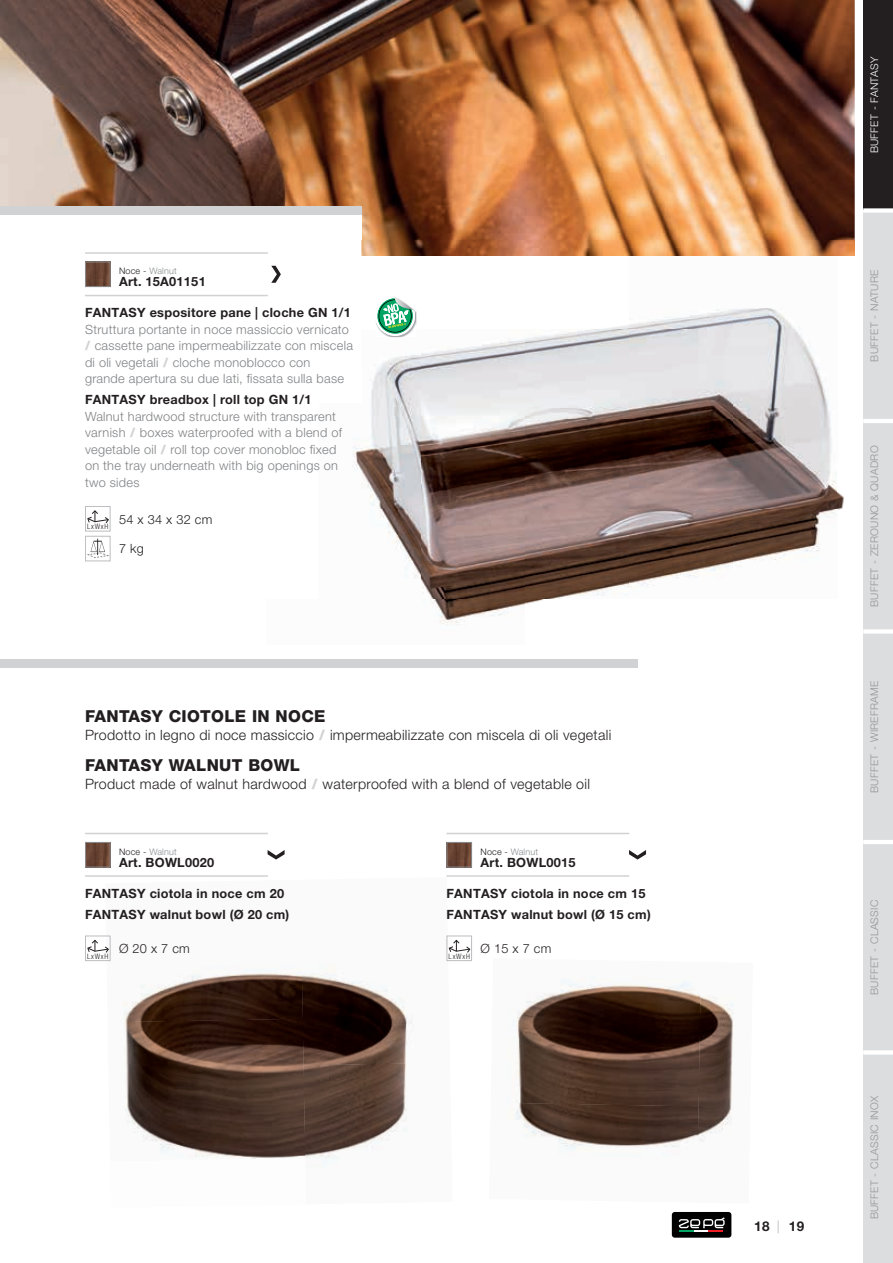
<style>
.page{position:relative;width:893px;height:1263px;background:#fff}
.page>*{position:absolute;margin:0;border:0;box-sizing:border-box;transform-origin:0 0}
.t1{font:800 16.5px "Helvetica Neue LT Std";letter-spacing:.02em;color:#231f20}
.t2{font:300 14.25px "Helvetica Neue LT Std";letter-spacing:.02em;color:#231f20}
.t3{font:700 13.5px "Helvetica Neue LT Std";color:#231f20}
.t4{font:300 12.75px/16.5px "Helvetica Neue LT Std";letter-spacing:.02em;color:#808285}
.t5{font:700 12.75px/20.7px "Helvetica Neue LT Std";letter-spacing:.02em;color:#231f20}
.t6{font:300 12.75px "Helvetica Neue LT Std";letter-spacing:.02em;color:#231f20}
.t7{font:300 10.5px "Helvetica Neue LT Std";letter-spacing:.03em;color:#939598}
.t8{font:300 10.5px "Helvetica Neue LT Std";letter-spacing:.03em;color:#fff}
.t9{font:300 9px "Helvetica Neue LT Std";letter-spacing:.02em;color:#8a8c8f}
.t10{font:300 condensed 7.5px "Helvetica Neue LT Std";letter-spacing:.11em;color:#231f20}
.s1{color:#231f20}
.s2{font-weight:800;color:#d1d2d4}
</style>
<div class="page">
<img style="left:0;top:0;width:855px;height:240px">
<div style="left:0;top:206px;width:361px;height:197px;background:#fff"></div>
<div style="left:0;top:206px;width:361px;height:9px;background:#d1d2d4"></div>
<img style="left:87px;top:263px;width:22px;height:22px">
<div style="left:85px;top:261px;width:26px;height:26px;border:1px solid #8a8c8f"></div>
<img style="left:361px;top:255px;width:476px;height:75px">
<img style="left:837px;top:255px;width:18px;height:255px">
<img style="left:353px;top:330px;width:484px;height:269px">
<img style="left:431px;top:599px;width:113px;height:26px">
<img style="left:361px;top:240px;width:494px;height:15px">
<img style="left:266px;top:265px;width:95px;height:138px">
<svg style="left:373px;top:296px;width:43px;height:42px"></svg>
<img style="left:388px;top:326px;width:16px;height:2px">
<img style="left:383px;top:303px;width:26px;height:23px">
<img style="left:393px;top:296px;width:21px;height:15px">
<div style="left:0;top:659px;width:638px;height:9px;background:#d1d2d4"></div>
<img style="left:448px;top:844px;width:22px;height:21px">
<div style="left:446px;top:842px;width:26px;height:25px;border:1px solid #8a8c8f"></div>
<img style="left:87px;top:844px;width:22px;height:21px">
<div style="left:85px;top:842px;width:26px;height:25px;border:1px solid #8a8c8f"></div>
<img style="left:513px;top:977px;width:184px;height:125px">
<img style="left:697px;top:993px;width:37px;height:149px">
<img style="left:508px;top:1102px;width:191px;height:54px">
<img style="left:106px;top:961px;width:194px;height:58px">
<img style="left:300px;top:961px;width:149px;height:101px">
<img style="left:124px;top:1019px;width:181px;height:139px">
<img style="left:303px;top:1062px;width:104px;height:104px">
<svg style="left:271px;top:266px;width:10px;height:17px"></svg>
<div style="left:85px;top:506px;width:26px;height:25px;border:1px solid #bcbdc0"></div>
<svg style="left:87px;top:510px;width:23px;height:14px"></svg>
<div style="left:85px;top:536px;width:26px;height:25px;border:1px solid #bcbdc0"></div>
<svg style="left:86px;top:539px;width:24px;height:19px"></svg>
<hr style="left:85px;top:295px;width:183px;height:1px;background:#d1d2d4">
<hr style="left:85px;top:252px;width:183px;height:2px;background:#d1d2d4">
<svg style="left:268px;top:850px;width:17px;height:9px"></svg>
<svg style="left:629px;top:850px;width:17px;height:9px"></svg>
<div style="left:85px;top:935px;width:26px;height:26px;border:1px solid #bcbdc0"></div>
<svg style="left:87px;top:939px;width:23px;height:14px"></svg>
<div style="left:446px;top:935px;width:26px;height:26px;border:1px solid #bcbdc0"></div>
<svg style="left:448px;top:939px;width:23px;height:14px"></svg>
<hr style="left:85px;top:875px;width:183px;height:2px;background:#d1d2d4">
<hr style="left:446px;top:875px;width:183px;height:2px;background:#d1d2d4">
<hr style="left:85px;top:833px;width:183px;height:1px;background:#d1d2d4">
<hr style="left:446px;top:833px;width:183px;height:1px;background:#d1d2d4">
<div style="left:863px;top:0;width:30px;height:210px;background:#231f20"></div>
<div style="left:863px;top:210px;width:30px;height:211px;background:#dcdddf"></div>
<div style="left:863px;top:421px;width:30px;height:210px;background:#dcdddf"></div>
<div style="left:863px;top:631px;width:30px;height:210px;background:#dcdddf"></div>
<div style="left:863px;top:841px;width:30px;height:211px;background:#dcdddf"></div>
<div style="left:863px;top:1052px;width:30px;height:211px;background:#dcdddf"></div>
<svg style="left:777px;top:1220px;width:2px;height:13px"></svg>
<div style="left:863px;top:208px;width:30px;height:5px;background:#fff"></div>
<hr style="left:863px;top:419px;width:30px;height:4px;background:#fff">
<div style="left:863px;top:629px;width:30px;height:5px;background:#fff"></div>
<hr style="left:863px;top:840px;width:30px;height:4px;background:#fff">
<svg style="left:863px;top:1050px;width:30px;height:4px"></svg>
<div style="left:672px;top:1212px;width:59px;height:26px;background:#000;border-radius:3px"></div>
<svg style="left:679px;top:1217px;width:46px;height:14px"></svg>
<p class="t9" style="left:119px;top:266px;width:59px"><span class="s1">Noce -</span> Walnut</p>
<p class="t5" style="left:119px;top:271px;width:88px">Art. 15A01151</p>
<p class="t5" style="left:85px;top:302px;width:267px">FANTASY espositore pane | cloche GN 1/1</p>
<p class="t4" style="left:85px;top:321px;width:269px">Struttura portante in noce massiccio vernicato <span class="s2">/</span> cassette pane impermeabilizzate con miscela di oli vegetali <span class="s2">/</span> cloche monoblocco con grande apertura su due lati, fissata sulla base</p>
<p class="t5" style="left:85px;top:389px;width:228px">FANTASY breadbox | roll top GN 1/1</p>
<p class="t4" style="left:85px;top:408px;width:259px">Walnut hardwood structure with transparent varnish <span class="s2">/</span> boxes waterproofed with a blend of vegetable oil <span class="s2">/</span> roll top cover monobloc fixed on the tray underneath with big openings on two sides</p>
<p class="t10" style="left:87px;top:522px;width:23px">LxWxH</p>
<p class="t6" style="left:119px;top:511px;width:95px">54 x 34 x 32 cm</p>
<p class="t6" style="left:119px;top:541px;width:26px">7 kg</p>
<p class="t1" style="left:85px;top:706px;width:242px">FANTASY CIOTOLE IN NOCE</p>
<p class="t2" style="left:85px;top:726px;width:528px">Prodotto in legno di noce massiccio <span class="s2">/</span> impermeabilizzate con miscela di oli vegetali</p>
<p class="t1" style="left:85px;top:755px;width:216px">FANTASY WALNUT BOWL</p>
<p class="t2" style="left:85px;top:775px;width:506px">Product made of walnut hardwood <span class="s2">/</span> waterproofed with a blend of vegetable oil</p>
<p class="t9" style="left:119px;top:846px;width:59px"><span class="s1">Noce -</span> Walnut</p>
<p class="t5" style="left:119px;top:852px;width:97px">Art. BOWL0020</p>
<p class="t9" style="left:480px;top:846px;width:59px"><span class="s1">Noce -</span> Walnut</p>
<p class="t5" style="left:480px;top:852px;width:97px">Art. BOWL0015</p>
<p class="t5" style="left:85px;top:883px;width:206px">FANTASY ciotola in noce cm 20<br>FANTASY walnut bowl (Ø 20 cm)</p>
<p class="t5" style="left:446px;top:883px;width:206px">FANTASY ciotola in noce cm 15<br>FANTASY walnut bowl (Ø 15 cm)</p>
<p class="t6" style="left:119px;top:941px;width:72px">Ø 20 x 7 cm</p>
<p class="t6" style="left:480px;top:941px;width:72px">Ø 15 x 7 cm</p>
<p class="t10" style="left:87px;top:952px;width:23px">LxWxH</p>
<p class="t10" style="left:449px;top:952px;width:23px">LxWxH</p>
<p class="t3" style="left:754px;top:1218px;width:17px">18</p>
<p class="t3" style="left:789px;top:1218px;width:17px">19</p>
<p class="t8" style="left:868px;top:153px;width:98px;rotate:-90deg">BUFFET - FANTASY</p>
<p class="t7" style="left:868px;top:362px;width:93px;rotate:-90deg">BUFFET - NATURE</p>
<p class="t7" style="left:868px;top:607px;width:163px;rotate:-90deg">BUFFET - ZEROUNO &amp; QUADRO</p>
<p class="t7" style="left:868px;top:793px;width:114px;rotate:-90deg">BUFFET - WIREFRAME</p>
<p class="t7" style="left:868px;top:995px;width:97px;rotate:-90deg">BUFFET - CLASSIC</p>
<p class="t7" style="left:868px;top:1219px;width:125px;rotate:-90deg">BUFFET - CLASSIC INOX</p>
</div>
